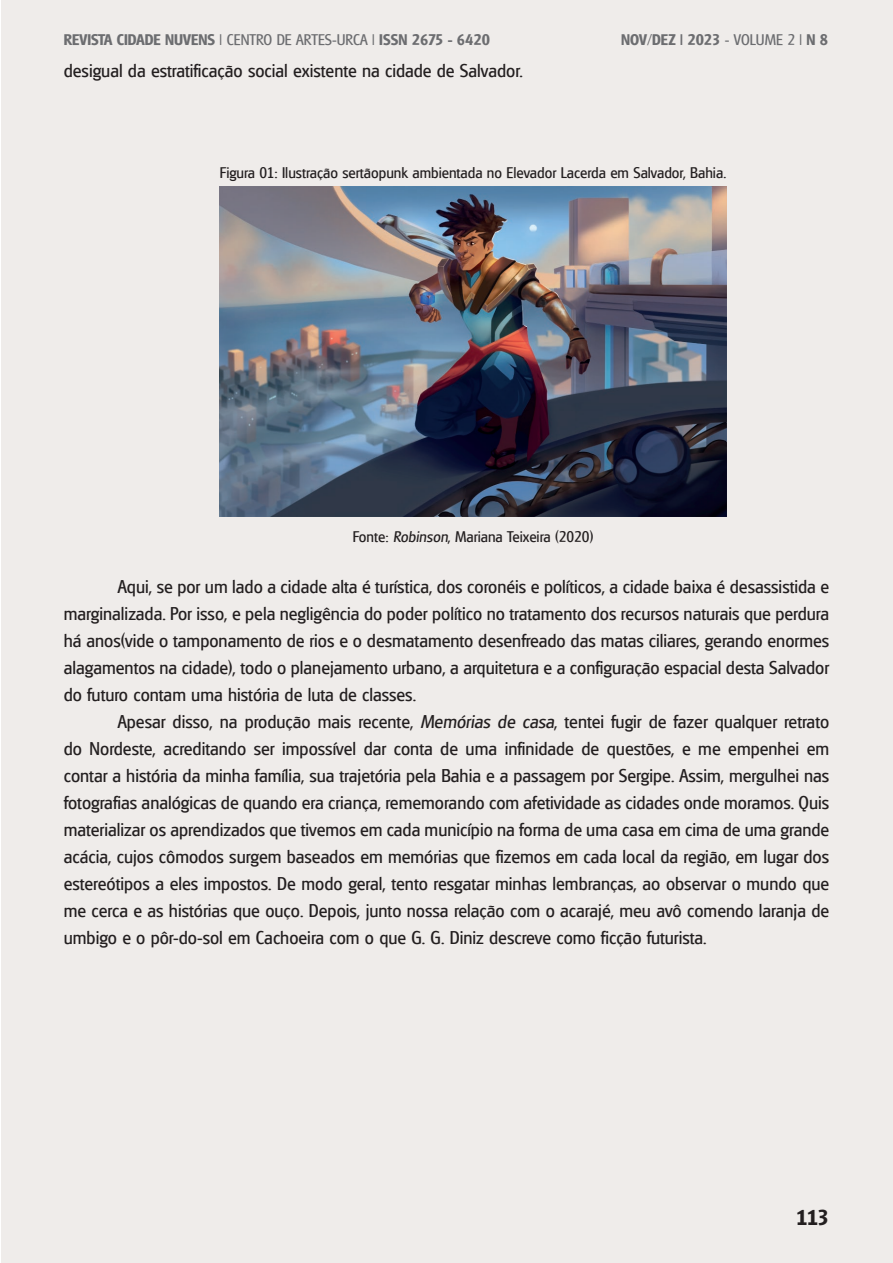
<style>
.page{position:relative;width:893px;height:1263px;background:#fff}
.page>*{position:absolute;margin:0;border:0;box-sizing:border-box;transform-origin:0 0}
.t1{font:700 21px "Glasgow";color:#231f20}
.t2{font:18px/27px "Glasgow";color:#231f20;text-align:justify}
.t3{font:15px "Glasgow";color:#231f20}
.t4{font:700 15px "Glasgow";color:#6c6d70}
.s1{font-weight:400}
.s2{font-style:italic}
</style>
<div class="page">
<div style="left:2px;top:0;width:891px;height:1263px;background:#efecea"></div>
<img style="left:219px;top:186px;width:508px;height:331px">
<p class="t4" style="left:64px;top:30px;width:428px">REVISTA CIDADE NUVENS <span class="s1">| CENTRO DE ARTES-URCA |</span> ISSN 2675 - 6420</p>
<p class="t4" style="left:621px;top:30px;width:208px">NOV/DEZ | 2023 <span class="s1">- VOLUME 2 |</span> N 8</p>
<p class="t2" style="left:64px;top:57px;width:461px">desigual da estratificação social existente na cidade de Salvador.</p>
<p class="t3" style="left:220px;top:164px;width:508px">Figura 01: Ilustração sertãopunk ambientada no Elevador Lacerda em Salvador, Bahia.</p>
<p class="t3" style="left:353px;top:527px;width:242px">Fonte: <span class="s2">Robinson</span>, Mariana Teixeira (2020)</p>
<p class="t2" style="left:64px;top:573px;width:767px;text-indent:54px">Aqui, se por um lado a cidade alta é turística, dos coronéis e políticos, a cidade baixa é desassistida e marginalizada. Por isso, e pela negligência do poder político no tratamento dos recursos naturais que perdura há anos(vide o tamponamento de rios e o desmatamento desenfreado das matas ciliares, gerando enormes alagamentos na cidade), todo o planejamento urbano, a arquitetura e a configuração espacial desta Salvador do futuro contam uma história de luta de classes.</p>
<p class="t2" style="left:64px;top:708px;width:767px;text-indent:54px">Apesar disso, na produção mais recente, <span class="s2">Memórias de casa</span>, tentei fugir de fazer qualquer retrato do Nordeste, acreditando ser impossível dar conta de uma infinidade de questões, e me empenhei em contar a história da minha família, sua trajetória pela Bahia e a passagem por Sergipe. Assim, mergulhei nas fotografias analógicas de quando era criança, rememorando com afetividade as cidades onde moramos. Quis materializar os aprendizados que tivemos em cada município na forma de uma casa em cima de uma grande acácia, cujos cômodos surgem baseados em memórias que fizemos em cada local da região, em lugar dos estereótipos a eles impostos. De modo geral, tento resgatar minhas lembranças, ao observar o mundo que me cerca e as histórias que ouço. Depois, junto nossa relação com o acarajé, meu avô comendo laranja de umbigo e o pôr-do-sol em Cachoeira com o que G. G. Diniz descreve como ficção futurista.</p>
<p class="t1" style="left:796px;top:1205px;width:35px">113</p>
</div>
